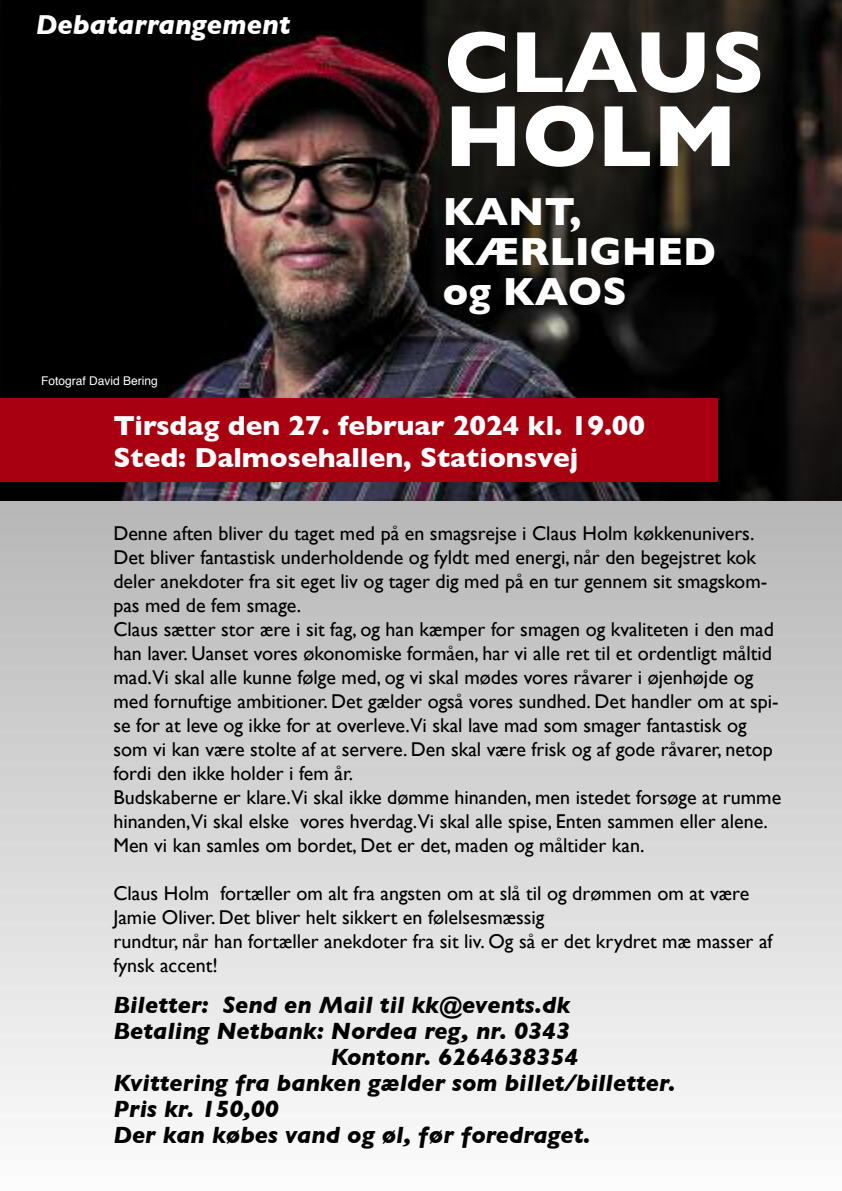
<style>
.page{position:relative;width:842px;height:1191px;background:#fff}
.page>*{position:absolute;margin:0;border:0;box-sizing:border-box;transform-origin:0 0}
.t1{font:700 88px/74px "Gill Sans";color:#fff}
.t2{font:700 40px/40px "Gill Sans";color:#fff}
.t3{font:700 28px/31.6px "Gill Sans";color:#fff}
.t4{font:italic 700 28px "Gill Sans";color:#fff}
.t5{font:italic 700 24px "Gill Sans";color:#000}
.t6{font:20px/24px "Gill Sans";color:#000}
.t7{font:12px "Helvetica";color:#fff}
</style>
<div class="page">
<img style="left:0;top:0;width:842px;height:501px">
<div style="left:0;top:398px;width:718px;height:83px;background:#a80011"></div>
<h3 class="t4" style="left:36px;top:9px;width:256px">Debatarrangement</h3>
<p class="t7" style="left:41px;top:376px;width:118px">Fotograf David Bering</p>
<h1 class="t1" style="left:444px;top:25px;width:322px">CLAUS<br>HOLM</h1>
<h2 class="t2" style="left:443px;top:191px;width:274px">KANT,<br>KÆRLIGHED og KAOS</h2>
<h3 class="t3" style="left:113px;top:410px;width:533px">Tirsdag den 27. februar 2024 kl. 19.00<br>Sted: Dalmosehallen, Stationsvej</h3>
<p class="t6" style="left:113px;top:521px;width:669px">Denne aften bliver du taget med på en smagsrejse i Claus Holm køkkenunivers.<br>Det bliver fantastisk underholdende og fyldt med energi, når den begejstret kok deler anekdoter fra sit eget liv og tager dig med på en tur gennem sit smagskom&shy;pas med de fem smage.<br>Claus sætter stor ære i sit fag, og han kæmper for smagen og kvaliteten i den mad han laver. Uanset vores økonomiske formåen, har vi alle ret til et ordentligt måltid mad.Vi skal alle kunne følge med, og vi skal mødes vores råvarer i øjenhøjde og med fornuftige ambitioner. Det gælder også vores sundhed. Det handler om at spi&shy;se for at leve og ikke for at overleve.Vi skal lave mad som smager fantastisk og som vi kan være stolte af at servere. Den skal være frisk og af gode råvarer, netop fordi den ikke holder i fem år.<br>Budskaberne er klare.Vi skal ikke dømme hinanden, men istedet forsøge at rumme hinanden,Vi skal elske vores hverdag.Vi skal alle spise, Enten sammen eller alene.<br>Men vi kan samles om bordet, Det er det, maden og måltider kan.</p>
<p class="t6" style="left:113px;top:881px;width:661px">Claus Holm fortæller om alt fra angsten om at slå til og drømmen om at være Jamie Oliver. Det bliver helt sikkert en følelsesmæssig<br>rundtur, når han fortæller anekdoter fra sit liv. Og så er det krydret mæ masser af fynsk accent!</p>
<p class="t5" style="left:113px;top:991px;width:458px">Biletter: Send en Mail til kk@events.dk</p>
<p class="t5" style="left:113px;top:1017px;width:458px">Betaling Netbank: Nordea reg, nr. 0343</p>
<p class="t5" style="left:331px;top:1043px;width:249px">Kontonr. 6264638354</p>
<p class="t5" style="left:113px;top:1069px;width:564px">Kvittering fra banken gælder som billet/billetter.</p>
<p class="t5" style="left:113px;top:1095px;width:167px">Pris kr. 150,00</p>
<p class="t5" style="left:113px;top:1121px;width:479px">Der kan købes vand og øl, før foredraget.</p>
</div>
